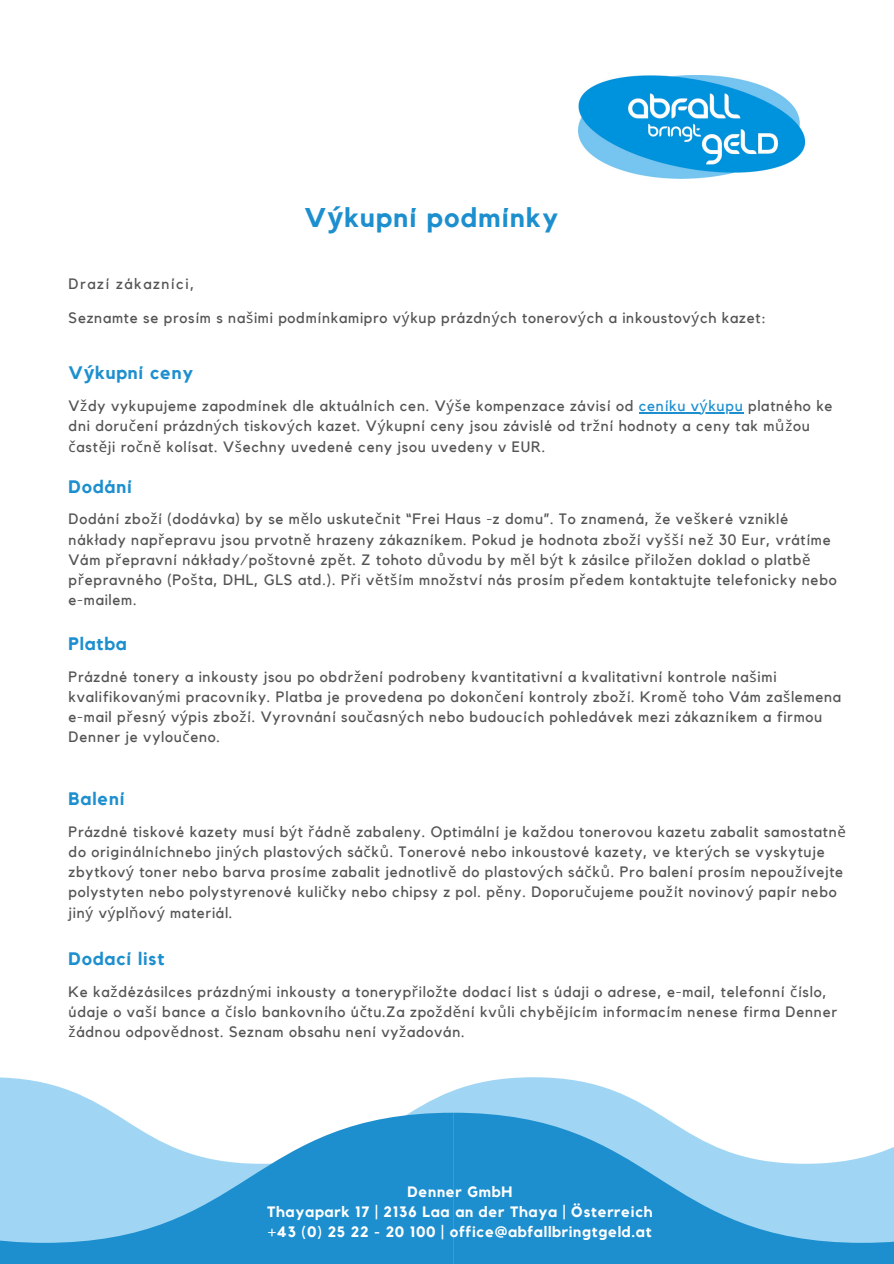
<style>
.page{position:relative;width:894px;height:1264px;background:#fff}
.page>*{position:absolute;margin:0;border:0;box-sizing:border-box;transform-origin:0 0}
.t1{font:700 27px "Kollektif";letter-spacing:.05em;color:#1d8fcf}
.t2{font:700 18px "Kollektif";letter-spacing:.05em;color:#1d8fcf}
.t3{font:15px/20.2px "Kollektif";letter-spacing:.05em;color:#545454}
.t4{font:700 15px "Kollektif";letter-spacing:.05em;color:#fff}
.t5{font:15px "Kollektif";letter-spacing:.1em;color:#545454}
.s1{font-family:"Noto Sans"}
.s2{color:#1d8fcf}
.s3{font-family:"Noto Sans";color:#1d8fcf}
.s4{font-weight:400}
</style>
<div class="page">
<svg style="left:0;top:1077px;width:655px;height:35px"></svg>
<svg style="left:0;top:1112px;width:453px;height:151px;background:#67b6e1"></svg>
<svg style="left:453px;top:1112px;width:440px;height:151px;background:#66b5e1"></svg>
<img style="left:578px;top:76px;width:226px;height:102px">
<hr style="left:638px;top:412px;width:105px;height:1px;background:#1d8fcf">
<p class="t5" style="left:69px;top:277px;width:127px">Drazí zákazníci,</p>
<p class="t1" style="left:304px;top:205px;width:255px">V<span class="s1">ý</span>kupní podmínky</p>
<p class="t3" style="left:69px;top:308px;width:698px">Seznamte se prosím s na<span class="s1">š</span>imi podmínkamipro v<span class="s1">ý</span>kup prázdn<span class="s1">ý</span>ch tonerov<span class="s1">ý</span>ch a inkoustov<span class="s1">ý</span>ch kazet:</p>
<p class="t2" style="left:69px;top:365px;width:126px">V<span class="s1">ý</span>kupní ceny</p>
<p class="t3" style="left:69px;top:396px;width:765px">V<span class="s1">ž</span>dy vykupujeme zapodmínek dle aktuálních cen. V<span class="s1">ýš</span>e kompenzace závisí od <span class="s2">ceníku v</span><span class="s3">ý</span><span class="s2">kupu</span> platného ke dni doru<span class="s1">č</span>ení prázdn<span class="s1">ý</span>ch tiskov<span class="s1">ý</span>ch kazet. V<span class="s1">ý</span>kupní ceny jsou závislé od tr<span class="s1">ž</span>ní hodnoty a ceny tak m<span class="s1">ůž</span>ou <span class="s1">č</span>ast<span class="s1">ě</span>ji ro<span class="s1">č</span>n<span class="s1">ě</span> kolísat. V<span class="s1">š</span>echny uvedené ceny jsou uvedeny v EUR.</p>
<p class="t2" style="left:69px;top:478px;width:65px">Dodání</p>
<p class="t3" style="left:69px;top:509px;width:769px">Dodání zbo<span class="s1">ž</span>í (dodávka) by se m<span class="s1">ě</span>lo uskute<span class="s1">č</span>nit “Frei Haus -z domu”. To znamená, <span class="s1">ž</span>e ve<span class="s1">š</span>keré vzniklé nák<span class="s1">ł</span>ady nap<span class="s1">ř</span>epravu jsou prvotn<span class="s1">ě</span> hrazeny zákazníkem. Pokud je hodnota zbo<span class="s1">ž</span>í vy<span class="s1">šš</span>í ne<span class="s1">ž</span> 30 Eur, vrátíme Vám p<span class="s1">ř</span>epravní nák<span class="s1">ł</span>ady/po<span class="s1">š</span>tovné zp<span class="s1">ě</span>t. Z tohoto d<span class="s1">ů</span>vodu by m<span class="s1">ě</span>l b<span class="s1">ý</span>t k zásilce p<span class="s1">ř</span>ilo<span class="s1">ž</span>en doklad o platb<span class="s1">ě </span>p<span class="s1">ř</span>epravného (Po<span class="s1">š</span>ta, DHL, GLS atd.). P<span class="s1">ř</span>i v<span class="s1">ě</span>t<span class="s1">š</span>ím mno<span class="s1">ž</span>ství nás prosím p<span class="s1">ř</span>edem kontaktujte telefonicky nebo e-mailem.</p>
<p class="t2" style="left:69px;top:635px;width:60px">Platba</p>
<p class="t3" style="left:69px;top:667px;width:774px">Prázdné tonery a inkousty jsou po obdr<span class="s1">ž</span>ení podrobeny kvantitativní a kvalitativní kontrole na<span class="s1">š</span>imi kvalifikovan<span class="s1">ý</span>mi pracovníky. Platba je provedena po dokon<span class="s1">č</span>ení kontroly zbo<span class="s1">ž</span>í. Krom<span class="s1">ě</span> toho Vám za<span class="s1">š</span>lemena e-mail p<span class="s1">ř</span>esn<span class="s1">ý</span> v<span class="s1">ý</span>pis zbo<span class="s1">ž</span>í. Vyrovnání sou<span class="s1">č</span>asn<span class="s1">ý</span>ch nebo budoucích pohledávek mezi zákazníkem a firmou Denner je vylou<span class="s1">č</span>eno.</p>
<p class="t2" style="left:69px;top:790px;width:57px">Balení</p>
<p class="t3" style="left:69px;top:821px;width:778px">Prázdné tiskové kazety musí b<span class="s1">ý</span>t <span class="s1">ř</span>ádn<span class="s1">ě</span> zabaleny. Optimální je ka<span class="s1">ž</span>dou tonerovou kazetu zabalit samostatn<span class="s1">ě </span>do originálníchnebo jin<span class="s1">ý</span>ch plastov<span class="s1">ý</span>ch sá<span class="s1">č</span>k<span class="s1">ů</span>. Tonerové nebo inkoustové kazety, ve kter<span class="s1">ý</span>ch se vyskytuje zbytkov<span class="s1">ý</span> toner nebo barva prosíme zabalit jednotliv<span class="s1">ě</span> do plastov<span class="s1">ý</span>ch sá<span class="s1">č</span>k<span class="s1">ů</span>. Pro balení prosím nepou<span class="s1">ž</span>ívejte polystyten nebo polystyrenové kuli<span class="s1">č</span>ky nebo chipsy z pol. p<span class="s1">ě</span>ny. Doporu<span class="s1">č</span>ujeme pou<span class="s1">ž</span>ít novinov<span class="s1">ý</span> papír nebo jin<span class="s1">ý</span> v<span class="s1">ý</span>pl<span class="s1">ň</span>ov<span class="s1">ý</span> materiál.</p>
<p class="t2" style="left:69px;top:950px;width:97px">Dodací list</p>
<p class="t3" style="left:69px;top:981px;width:769px">Ke ka<span class="s1">ž</span>dézásilces prázdn<span class="s1">ý</span>mi inkousty a toneryp<span class="s1">ř</span>ilo<span class="s1">ž</span>te dodací list s údaji o adrese, e-mail, telefonní <span class="s1">č</span>íslo, údaje o va<span class="s1">š</span>í bance a <span class="s1">č</span>íslo bankovního ú<span class="s1">č</span>tu.Za zpo<span class="s1">ž</span>d<span class="s1">ě</span>ní kv<span class="s1">ů</span>li chyb<span class="s1">ě</span>jícím informacím nenese firma Denner <span class="s1">ž</span>ádnou odpov<span class="s1">ě</span>dnost. Seznam obsahu není vy<span class="s1">ž</span>adován.</p>
<p class="t4" style="left:407px;top:1184px;width:106px">Denner GmbH</p>
<p class="t4" style="left:267px;top:1204px;width:387px">Thayapark 17 | 2136 Laa an der Thaya | Österreich</p>
<p class="t4" style="left:268px;top:1224px;width:385px"><span class="s4">+</span>43 (0) 25 22 - 20 100 | office@abfallbringtgeld.at</p>
</div>
